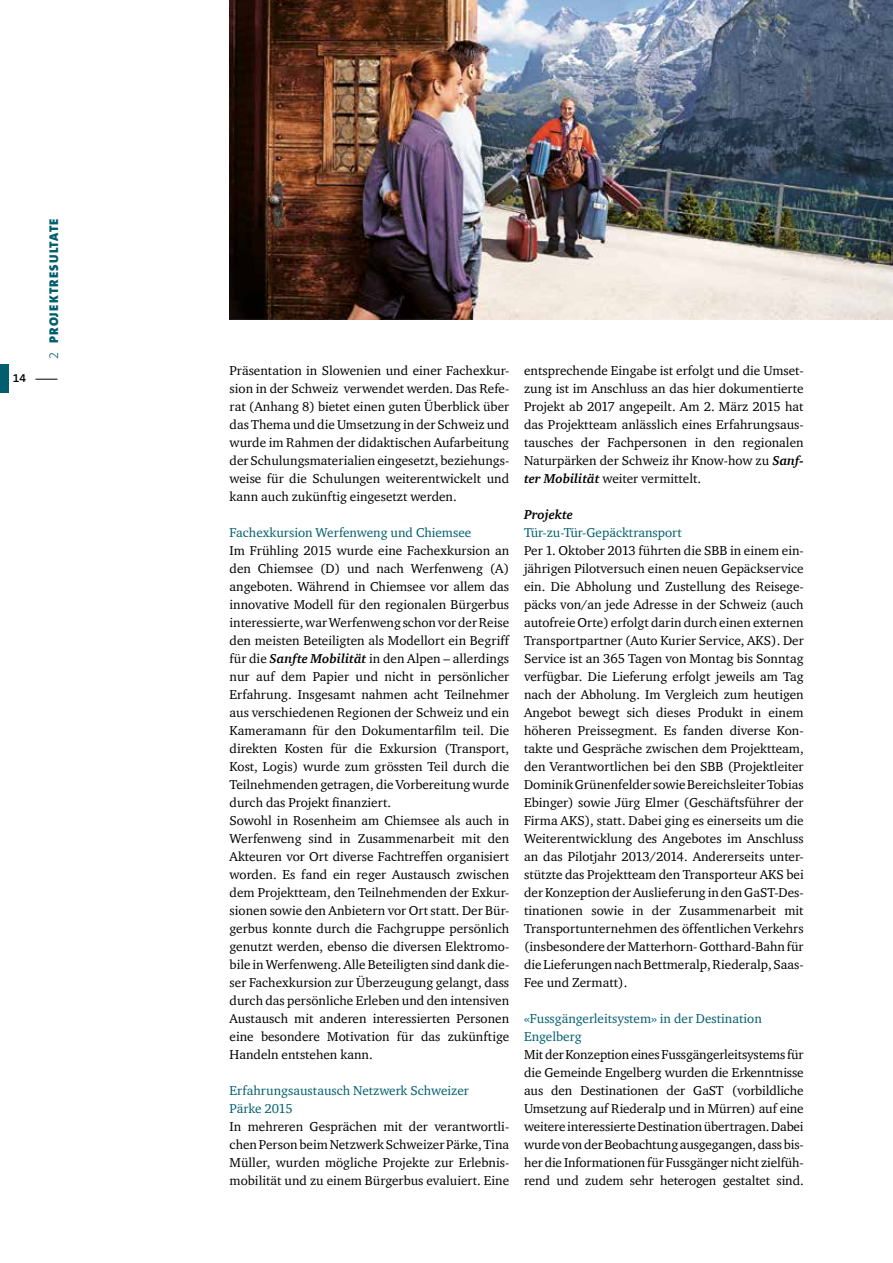
<style>
.page{position:relative;width:893px;height:1263px;background:#fff}
.page>*{position:absolute;margin:0;border:0;box-sizing:border-box;transform-origin:0 0}
.t1{font:13.2px/18px "ITC Charter Com";color:#000;text-align:justify}
.t2{font:13.2px/18px "ITC Charter Com";color:#005e6e}
.t3{font:italic 700 13.2px "ITC Charter Com";color:#000}
.t4{font:900 12.75px "The Sans B W9";letter-spacing:.095em;color:#005e6e}
.t5{font:600 12px "The Sans B W6";color:#000}
.s1{font-family:"The Sans B W3";font-weight:300}
.s2{font-weight:700;font-style:italic}
</style>
<div class="page">
<svg style="left:35px;top:379px;width:22px;height:1px"></svg>
<div style="left:0;top:364px;width:9px;height:29px;background:#005e6e"></div>
<img style="left:230px;top:0;width:663px;height:320px">
<p class="t5" style="left:13px;top:370px;width:15px">14</p>
<p class="t4" style="left:46px;top:358px;width:141px;rotate:-90deg"><span class="s1">2</span> PROJEKTRESULTATE</p>
<p class="t1" style="left:230px;top:361px;width:281px">Präsentation in Slowenien und einer Fachexkur&shy;sion in der Schweiz verwendet werden. Das Refe&shy;rat (Anhang 8) bietet einen guten Überblick über das Thema und die Umsetzung in der Schweiz und wurde im Rahmen der didaktischen Aufarbeitung der Schulungsmaterialien eingesetzt, beziehungs&shy;weise für die Schulungen weiterentwickelt und kann auch zukünftig eingesetzt werden.</p>
<p class="t2" style="left:230px;top:523px;width:243px">Fachexkursion Werfenweng und Chiemsee</p>
<p class="t1" style="left:230px;top:541px;width:281px;text-align:left">Im Frühling 2015 wurde eine Fachexkursion an den Chiemsee (D) und nach Werfenweng (A) angeboten. Während in Chiemsee vor allem das innovative Modell für den regionalen Bürgerbus interessierte, war Werfenweng schon vor der Reise den meisten Beteiligten als Modellort ein Begriff für die <span class="s2">Sanfte Mobilität</span> in den Alpen – allerdings nur auf dem Papier und nicht in persönlicher Erfahrung. Insgesamt nahmen acht Teilnehmer aus verschiedenen Regionen der Schweiz und ein Kameramann für den Dokumentarfilm teil. Die direkten Kosten für die Exkursion (Transport, Kost, Logis) wurde zum grössten Teil durch die Teilnehmenden getragen, die Vorbereitung wurde durch das Projekt finanziert.<br>Sowohl in Rosenheim am Chiemsee als auch in Werfenweng sind in Zusammenarbeit mit den Akteuren vor Ort diverse Fachtreffen organisiert worden. Es fand ein reger Austausch zwischen dem Projektteam, den Teilnehmenden der Exkur&shy;sionen sowie den Anbietern vor Ort statt. Der Bür&shy;gerbus konnte durch die Fachgruppe persönlich genutzt werden, ebenso die diversen Elektromo&shy;bile in Werfenweng. Alle Beteiligten sind dank die&shy;ser Fachexkursion zur Überzeugung gelangt, dass durch das persönliche Erleben und den intensiven Austausch mit anderen interessierten Personen eine besondere Motivation für das zukünftige Handeln entstehen kann.</p>
<p class="t2" style="left:230px;top:1081px;width:241px">Erfahrungsaustausch Netzwerk Schweizer<br>Pärke 2015</p>
<p class="t1" style="left:230px;top:1117px;width:281px">In mehreren Gesprächen mit der verantwortli&shy;chen Person beim Netzwerk Schweizer Pärke, Tina Müller, wurden mögliche Projekte zur Erlebnis&shy;mobilität und zu einem Bürgerbus evaluiert. Eine</p>
<p class="t1" style="left:524px;top:361px;width:281px">entsprechende Eingabe ist erfolgt und die Umset&shy;zung ist im Anschluss an das hier dokumentierte Projekt ab 2017 angepeilt. Am 2. März 2015 hat das Projektteam anlässlich eines Erfahrungsaus&shy;tausches der Fachpersonen in den regionalen Naturpärken der Schweiz ihr Know-how zu <span class="s2">Sanf&shy;ter Mobilität</span> weiter vermittelt.</p>
<p class="t3" style="left:524px;top:506px;width:50px">Projekte</p>
<p class="t2" style="left:524px;top:523px;width:159px">Tür-zu-Tür-Gepäcktransport</p>
<p class="t1" style="left:524px;top:541px;width:281px">Per 1. Oktober 2013 führten die SBB in einem ein&shy;jährigen Pilotversuch einen neuen Gepäckservice ein. Die Abholung und Zustellung des Reisege&shy;päcks von/an jede Adresse in der Schweiz (auch autofreie Orte) erfolgt darin durch einen externen Transportpartner (Auto Kurier Service, AKS). Der Service ist an 365 Tagen von Montag bis Sonntag verfügbar. Die Lieferung erfolgt jeweils am Tag nach der Abholung. Im Vergleich zum heutigen Angebot bewegt sich dieses Produkt in einem höheren Preissegment. Es fanden diverse Kon&shy;takte und Gespräche zwischen dem Projektteam, den Verantwortlichen bei den SBB (Projektleiter Dominik Grünenfelder sowie Bereichsleiter Tobias Ebinger) sowie Jürg Elmer (Geschäftsführer der Firma AKS), statt. Dabei ging es einerseits um die Weiterentwicklung des Angebotes im Anschluss an das Pilotjahr 2013/2014. Andererseits unter&shy;stützte das Projektteam den Transporteur AKS bei der Konzeption der Auslieferung in den GaST-Des&shy;tinationen sowie in der Zusammenarbeit mit Transportunternehmen des öffentlichen Verkehrs (insbesondere der Matterhorn- Gotthard-Bahn für die Lieferungen nach Bettmeralp, Riederalp, Saas-Fee und Zermatt).</p>
<p class="t2" style="left:524px;top:1009px;width:239px">«Fussgängerleitsystem» in der Destination<br>Engelberg</p>
<p class="t1" style="left:524px;top:1045px;width:281px">Mit der Konzeption eines Fussgängerleitsystems für die Gemeinde Engelberg wurden die Erkenntnisse aus den Destinationen der GaST (vorbildliche Umsetzung auf Riederalp und in Mürren) auf eine weitere interessierte Destination übertragen. Dabei wurde von der Beobachtung ausgegangen, dass bis&shy;her die Informationen für Fussgänger nicht zielfüh&shy;rend und zudem sehr heterogen gestaltet sind.</p>
</div>
